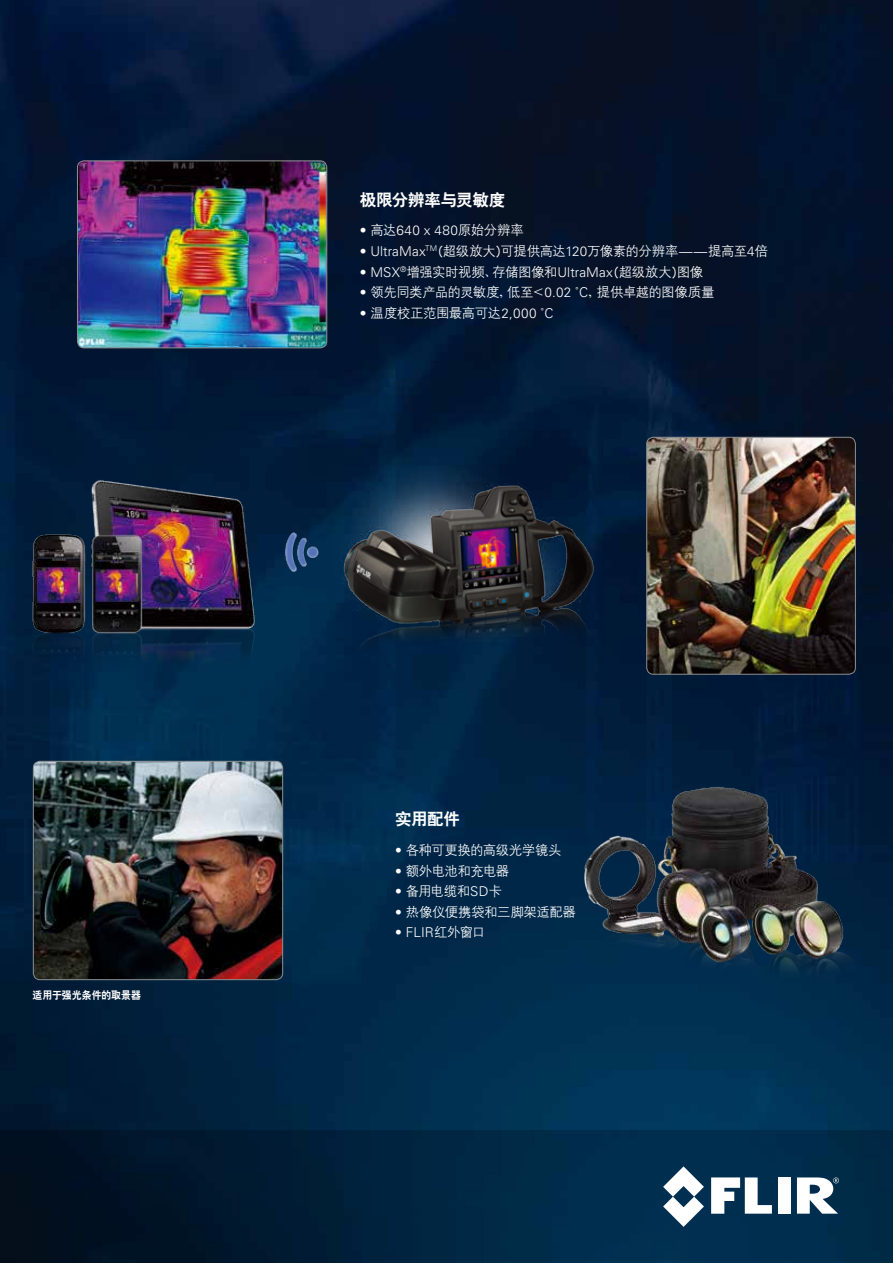
<style>
.page{position:relative;width:893px;height:1263px;background:#fff}
.page>*{position:absolute;margin:0;border:0;box-sizing:border-box;transform-origin:0 0}
.t1{font:16.5px "Heiti CSEG Bold GB";letter-spacing:-.025em;color:#fff}
.t2{font:13.5px "Denshan CSEG Medium GB";letter-spacing:-.04em;color:#fff}
.t3{font:300 13.5px "Univers LT Std";letter-spacing:.035em;color:#fff}
.t4{font:10.5px "Heiti CSEG Bold GB";color:#fff;scale:.94 1}
.s1{font-family:"Denshan CSEG Medium GB";font-weight:400}
.s2{font-family:"Univers LT Std";font-weight:300}
</style>
<div class="page">
<img style="left:0;top:0;width:893px;height:1131px">
<img style="left:0;top:1131px;width:893px;height:132px">
<svg style="left:711px;top:1177px;width:61px;height:37px"></svg>
<div style="left:778px;top:1177px;width:13px;height:37px;background:#fff"></div>
<svg style="left:663px;top:1166px;width:41px;height:61px"></svg>
<svg style="left:797px;top:1177px;width:42px;height:37px"></svg>
<img style="left:33px;top:761px;width:250px;height:219px">
<div style="left:33px;top:761px;width:250px;height:219px;border:1px solid #8e9090;border-radius:7px"></div>
<img style="left:546px;top:765px;width:330px;height:249px">
<img style="left:77px;top:161px;width:250px;height:187px">
<div style="left:77px;top:161px;width:250px;height:187px;border:1px solid #8e9090;border-radius:7px"></div>
<img style="left:288px;top:430px;width:344px;height:246px">
<img style="left:25px;top:473px;width:237px;height:207px">
<img style="left:271px;top:520px;width:56px;height:61px">
<img style="left:647px;top:437px;width:208px;height:237px">
<div style="left:646px;top:437px;width:210px;height:237px;border:1px solid #8e9090;border-radius:7px"></div>
<p class="t4" style="left:33px;top:989px;width:117px">适用于强光条件的取景器</p>
<p class="t1" style="left:360px;top:191px;width:147px">极限分辨率与灵敏度</p>
<p class="t3" style="left:360px;top:223px;width:166px">• <span class="s1">高达</span>640 x 480<span class="s1">原始分辨率</span></p>
<p class="t2" style="left:360px;top:244px;width:410px"><span class="s2">• UltraMax</span><sup>TM</sup>(超级放大)可提供高达<span class="s2">120</span>万像素的分辨率<span class="s2">——</span>提高至<span class="s2">4</span>倍</p>
<p class="t2" style="left:360px;top:265px;width:345px"><span class="s2">• MSX</span><sup>®</sup>增强实时视频、存储图像和<span class="s2">UltraMax</span>(超级放大)图像</p>
<p class="t2" style="left:360px;top:285px;width:356px"><span class="s2">•</span> 领先同类产品的灵敏度，低至＜<span class="s2">0.02 ˚C</span>，提供卓越的图像质量</p>
<p class="t2" style="left:360px;top:306px;width:195px"><span class="s2">•</span> 温度校正范围最高可达<span class="s2">2,000 ˚C</span></p>
<p class="t1" style="left:395px;top:811px;width:66px">实用配件</p>
<p class="t2" style="left:395px;top:843px;width:168px"><span class="s2">•</span> 各种可更换的高级光学镜头</p>
<p class="t2" style="left:395px;top:864px;width:115px"><span class="s2">•</span> 额外电池和充电器</p>
<p class="t2" style="left:395px;top:884px;width:108px"><span class="s2">•</span> 备用电缆和<span class="s2">SD</span>卡</p>
<p class="t2" style="left:395px;top:905px;width:182px"><span class="s2">•</span> 热像仪便携袋和三脚架适配器</p>
<p class="t3" style="left:395px;top:924px;width:92px">• FLIR<span class="s1">红外窗口</span></p>
</div>
